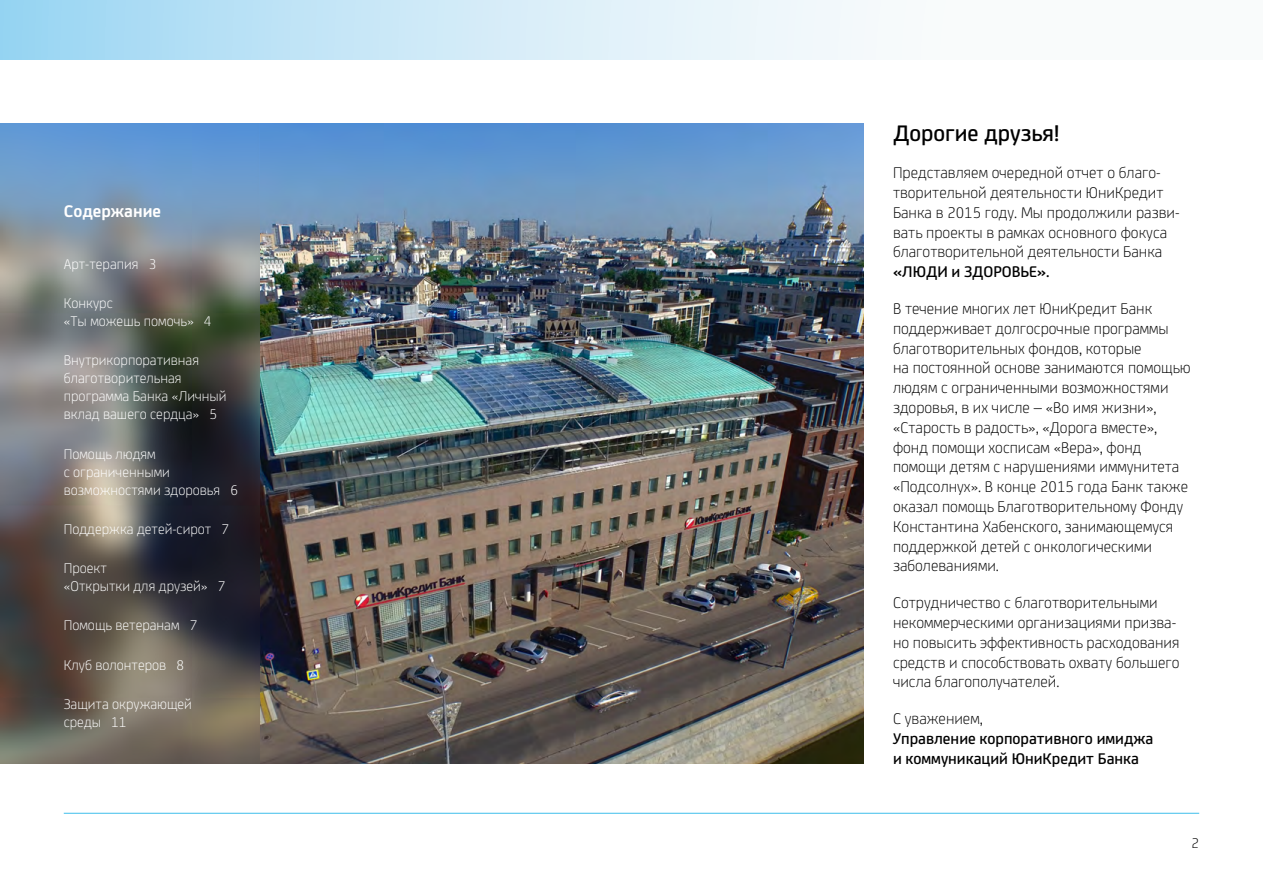
<style>
.page{position:relative;width:1263px;height:893px;background:#fff}
.page>*{position:absolute;margin:0;border:0;box-sizing:border-box;transform-origin:0 0}
.title_3{font:500 24px "Uni Credit CY";color:#000}
.cont_0{font:700 18px "Uni Credit CY";color:#fff}
.text_main{font:300 16.5px/19.8px "Uni Credit CY";color:#000}
.text_main-2{font:500 16.5px/19.8px "Uni Credit CY";color:#000}
.cont_1{font:300 15px/18px "Uni Credit CY";color:#fff}
.page_num{font:300 15px "Uni Credit CY";color:#000}
.s1{font-weight:500}
.s2{font-weight:300}
</style>
<div class="page">
<hr style="left:64px;top:813px;width:1135px;height:1px;background:#3fbeeb">
<svg style="left:0;top:0;width:869px;height:60px;background:#cbe8f7"></svg>
<img style="left:259px;top:123px;width:604px;height:641px">
<img style="left:0;top:123px;width:259px;height:641px">
<p class="cont_0" style="left:64px;top:197px;width:99px">Содержание</p>
<p class="cont_1" style="left:64px;top:254px;width:94px">Арт-терапия 3</p>
<p class="cont_1" style="left:64px;top:293px;width:149px">Конкурс<br>«Ты можешь помочь» 4</p>
<p class="cont_1" style="left:64px;top:350px;width:164px">Внутрикорпоративная благотворительная программа Банка «Личный вклад вашего сердца» 5</p>
<p class="cont_1" style="left:64px;top:444px;width:176px">Помощь людям<br>с ограниченными возможностями здоровья 6</p>
<p class="cont_1" style="left:64px;top:519px;width:167px">Поддержка детей-сирот 7</p>
<p class="cont_1" style="left:64px;top:558px;width:163px">Проект<br>«Открытки для друзей» 7</p>
<p class="cont_1" style="left:64px;top:615px;width:135px">Помощь ветеранам 7</p>
<p class="cont_1" style="left:64px;top:655px;width:122px">Клуб волонтеров 8</p>
<p class="cont_1" style="left:64px;top:694px;width:130px">Защита окружающей среды 11</p>
<p class="title_3" style="left:893px;top:116px;width:168px">Дорогие друзья!</p>
<p class="text_main" style="left:893px;top:162px;width:288px">Представляем очередной отчет о благо&shy;творительной деятельности ЮниКредит Банка в 2015 году. Мы продолжили разви&shy;вать проекты в рамках основного фокуса благотворительной деятельности Банка <span class="s1">«ЛЮДИ и ЗДОРОВЬЕ».</span></p>
<p class="text_main" style="left:893px;top:298px;width:299px">В течение многих лет ЮниКредит Банк поддерживает долгосрочные программы благотворительных фондов, которые<br>на постоянной основе занимаются помощью людям с ограниченными возможностями здоровья, в их числе – «Во имя жизни», «Старость в радость», «Дорога вместе», фонд помощи хосписам «Вера», фонд помощи детям с нарушениями иммунитета «Подсолнух». В конце 2015 года Банк также оказал помощь Благотворительному Фонду Константина Хабенского, занимающемуся поддержкой детей с онкологическими заболеваниями.</p>
<p class="text_main" style="left:893px;top:592px;width:288px">Сотрудничество с благотворительными некоммерческими организациями призва&shy;но повысить эффективность расходования средств и способствовать охвату большего числа благополучателей.</p>
<p class="text_main-2" style="left:893px;top:708px;width:262px"><span class="s2">С уважением,<br></span>Управление корпоративного имиджа и коммуникаций ЮниКредит Банка</p>
<p class="page_num" style="left:1191px;top:832px;width:9px">2</p>
</div>
